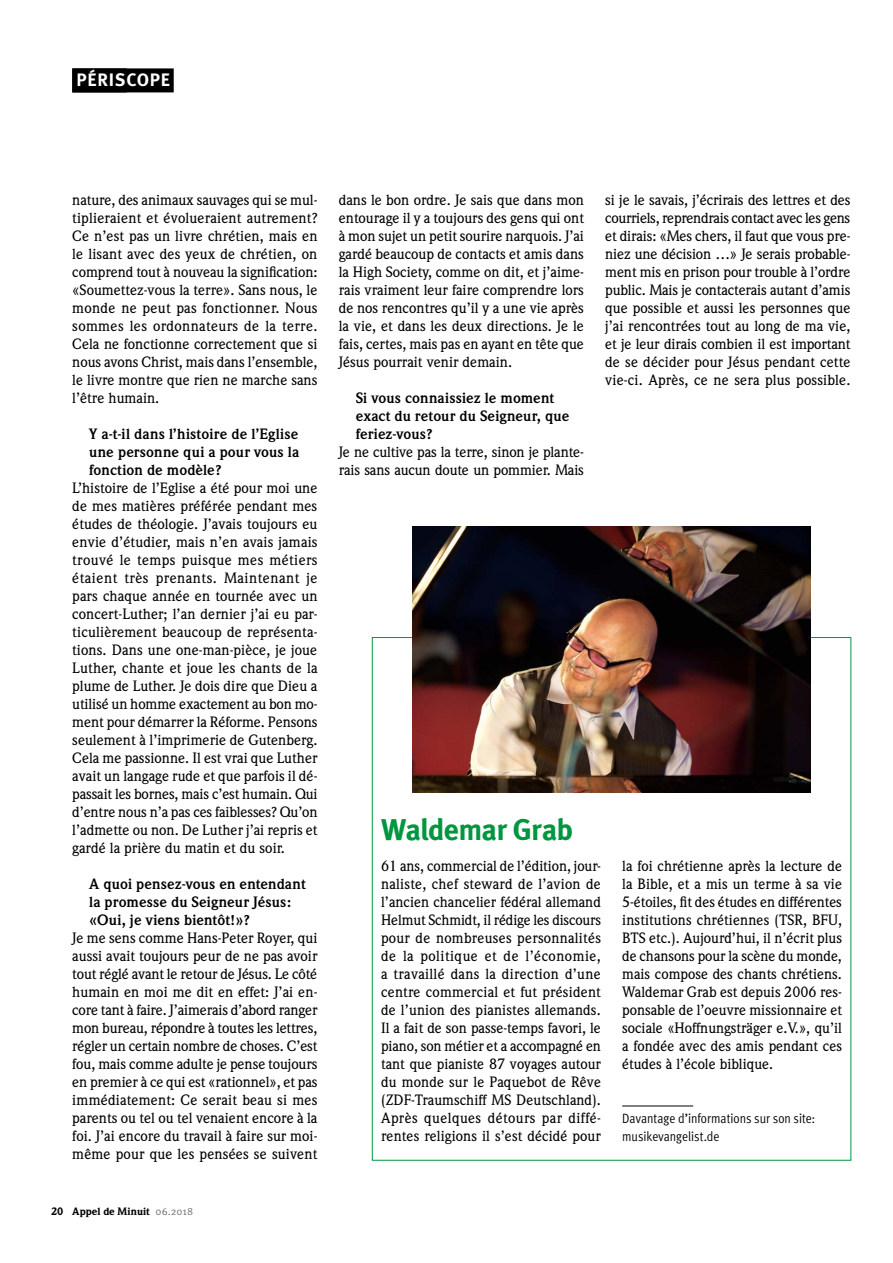
<style>
.page{position:relative;width:893px;height:1263px;background:#fff}
.page>*{position:absolute;margin:0;border:0;box-sizing:border-box;transform-origin:0 0}
.t1{font:700 30px "Meta OT";letter-spacing:-.03em;color:#00963f}
.t2{font:700 18px "Meta OT";letter-spacing:.04em;color:#fff}
.t3{font:500 14.7px/18px "Weidemann";color:#000;text-align:justify}
.t4{font:700 14.7px/18px "Weidemann";letter-spacing:.005em;color:#000}
.t5{font:13.5px/18px "Meta OT Cond Norm";color:#000}
.t6{font:900 10.5px "Weidemann";letter-spacing:-.005em;color:#000}
.s1{font-family:"Meta OT Norm";font-weight:400;color:#6e6e6e}
</style>
<div class="page">
<div style="left:72px;top:68px;width:102px;height:24px;background:#000"></div>
<hr style="left:622px;top:1106px;width:71px;height:1px;background:#000">
<img style="left:413px;top:527px;width:397px;height:265px">
<p class="t2" style="left:77px;top:68px;width:95px">PÉRISCOPE</p>
<p class="t2" style="left:77px;top:68px;width:48px">TITRE</p>
<p class="t3" style="left:72px;top:191px;width:247px">nature, des animaux sauvages qui se mul&shy;tiplieraient et évolueraient autrement?<br>Ce n’est pas un livre chrétien, mais en le lisant avec des yeux de chrétien, on comprend tout à nouveau la signification: «Soumettez-vous la terre». Sans nous, le monde ne peut pas fonctionner. Nous sommes les ordonnateurs de la terre.<br>Cela ne fonctionne correctement que si nous avons Christ, mais dans l’ensemble, le livre montre que rien ne marche sans l’être humain.</p>
<p class="t4" style="left:89px;top:425px;width:211px;text-align:justify">Y a-t-il dans l’histoire de l’Eglise une personne qui a pour vous la fonction de modèle?</p>
<p class="t3" style="left:72px;top:479px;width:247px">L’histoire de l’Eglise a été pour moi une de mes matières préférée pendant mes études de théologie. J’avais toujours eu envie d’étudier, mais n’en avais jamais trouvé le temps puisque mes métiers étaient très prenants. Maintenant je pars chaque année en tournée avec un concert-Luther; l’an dernier j’ai eu par&shy;ticulièrement beaucoup de représenta&shy;tions. Dans une one-man-pièce, je joue Luther, chante et joue les chants de la plume de Luther. Je dois dire que Dieu a utilisé un homme exactement au bon mo&shy;ment pour démarrer la Réforme. Pensons seulement à l’imprimerie de Gutenberg.<br>Cela me passionne. Il est vrai que Luther avait un langage rude et que parfois il dé&shy;passait les bornes, mais c’est humain. Qui d’entre nous n’a pas ces faiblesses? Qu’on l’admette ou non. De Luther j’ai repris et gardé la prière du matin et du soir.</p>
<p class="t4" style="left:89px;top:875px;width:218px">A quoi pensez-vous en entendant la promesse du Seigneur Jésus: «Oui, je viens bientôt!»?</p>
<p class="t3" style="left:72px;top:929px;width:247px">Je me sens comme Hans-Peter Royer, qui aussi avait toujours peur de ne pas avoir tout réglé avant le retour de Jésus. Le côté humain en moi me dit en effet: J’ai en&shy;core tant à faire. J’aimerais d’abord ranger mon bureau, répondre à toutes les lettres, régler un certain nombre de choses. C’est fou, mais comme adulte je pense toujours en premier à ce qui est «rationnel», et pas immédiatement: Ce serait beau si mes parents ou tel ou tel venaient encore à la foi. J’ai encore du travail à faire sur moi&shy;même pour que les pensées se suivent</p>
<p class="t6" style="left:51px;top:1204px;width:144px">20 Appel de Minuit <span class="s1">06.2018</span></p>
<p class="t3" style="left:339px;top:191px;width:247px">dans le bon ordre. Je sais que dans mon entourage il y a toujours des gens qui ont à mon sujet un petit sourire narquois. J’ai gardé beaucoup de contacts et amis dans la High Society, comme on dit, et j’aime&shy;rais vraiment leur faire comprendre lors de nos rencontres qu’il y a une vie après la vie, et dans les deux directions. Je le fais, certes, mais pas en ayant en tête que Jésus pourrait venir demain.</p>
<p class="t4" style="left:356px;top:389px;width:215px">Si vous connaissiez le moment exact du retour du Seigneur, que feriez-vous?</p>
<p class="t3" style="left:339px;top:443px;width:247px">Je ne cultive pas la terre, sinon je plante&shy;rais sans aucun doute un pommier. Mais</p>
<p class="t3" style="left:605px;top:191px;width:247px">si je le savais, j’écrirais des lettres et des courriels, reprendrais contact avec les gens et dirais: «Mes chers, il faut que vous pre&shy;niez une décision …» Je serais probable&shy;ment mis en prison pour trouble à l’ordre public. Mais je contacterais autant d’amis que possible et aussi les personnes que j’ai rencontrées tout au long de ma vie, et je leur dirais combien il est important de se décider pour Jésus pendant cette vie-ci. Après, ce ne sera plus possible.</p>
<h1 class="t1" style="left:381px;top:810px;width:194px">Waldemar Grab</h1>
<p class="t3" style="left:381px;top:857px;width:221px">61 ans, commercial de l’édition, jour&shy;naliste, chef steward de l’avion de l’ancien chancelier fédéral allemand Helmut Schmidt, il rédige les discours pour de nombreuses personnalités de la politique et de l’économie, a travaillé dans la direction d’une centre commercial et fut président de l’union des pianistes allemands.<br>Il a fait de son passe-temps favori, le piano, son métier et a accompagné en tant que pianiste 87 voyages autour du monde sur le Paquebot de Rêve (ZDF-Traumschiff MS Deutschland).<br>Après quelques détours par diffé&shy;rentes religions il s’est décidé pour</p>
<p class="t3" style="left:622px;top:857px;width:221px">la foi chrétienne après la lecture de la Bible, et a mis un terme à sa vie 5-étoiles, fit des études en différentes institutions chrétiennes (TSR, BFU, BTS etc.). Aujourd’hui, il n’écrit plus de chansons pour la scène du monde, mais compose des chants chrétiens.<br>Waldemar Grab est depuis 2006 res&shy;ponsable de l’oeuvre missionnaire et sociale «Hoffnungsträger e.V.», qu’il a fondée avec des amis pendant ces études à l’école biblique.</p>
<p class="t5" style="left:622px;top:1109px;width:194px">Davantage d’informations sur son site: musikevangelist.de</p>
</div>
